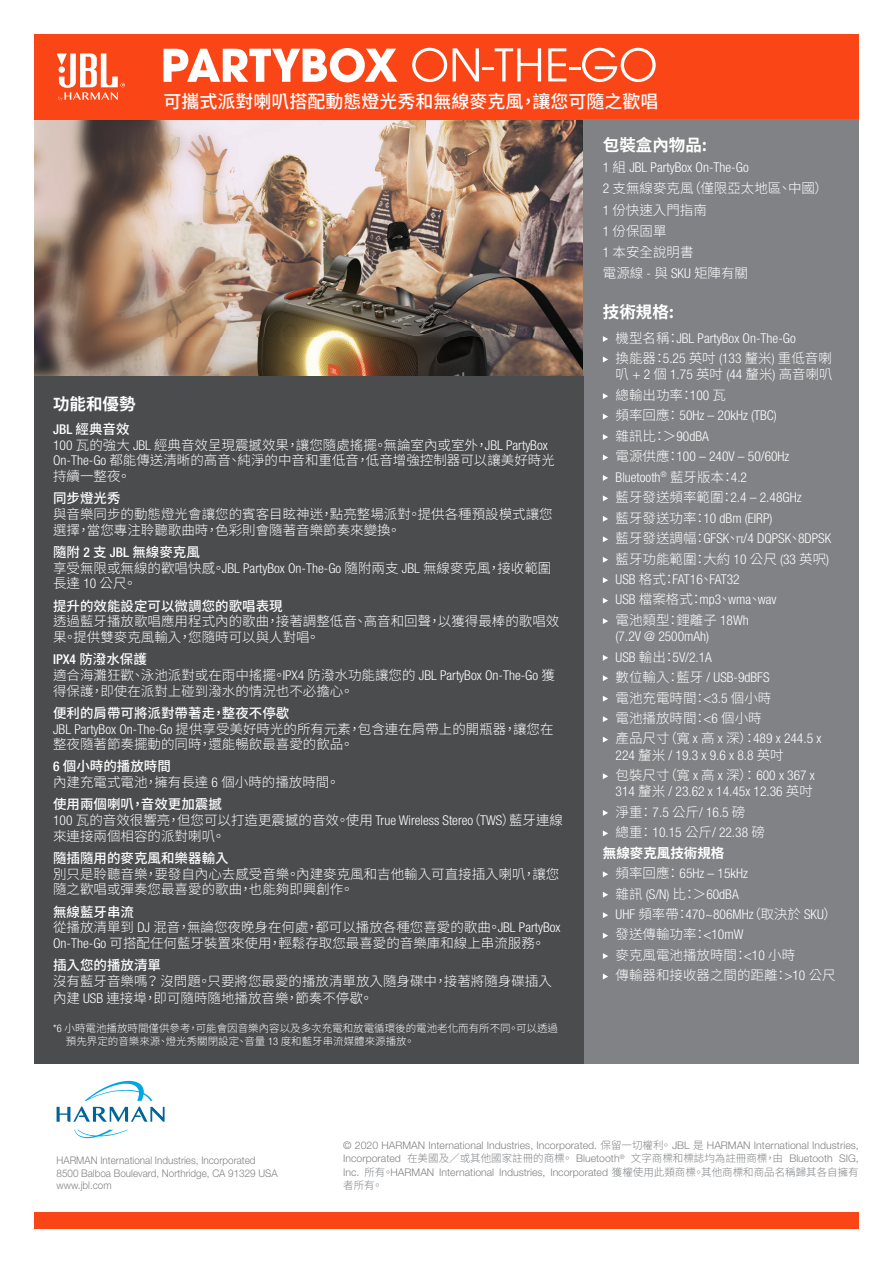
<style>
.page{position:relative;width:893px;height:1263px;background:#fff}
.page>*{position:absolute;margin:0;border:0;box-sizing:border-box;transform-origin:0 0}
.t1{font:500 18px "Noto Sans CJ Ktc";color:#fff}
.t2{font:700 16.5px "Noto Sans CJ Ksc";color:#fff}
.t3{font:300 13.5px/15.8px "Noto Sans CJ Ktc";color:#fff}
.t4{font:300 condensed 13.5px/16.2px "Helvetica Neue LT Pro";color:#fff}
.t5{font:500 13.5px "Noto Sans CJ Ktc";color:#fff}
.t6{font:700 13.5px "Noto Sans CJ Ktc";color:#fff}
.t7{font:300 10.5px/13.5px "Helvetica Neue LT Pro";color:#808285;text-align:justify}
.t8{font:300 10.5px "Helvetica Neue LT Pro";color:#808285;scale:.94 1}
.t9{font:300 10.5px/12.6px "Noto Sans CJ Ktc";color:#fff}
.s1{font-family:"Helvetica Neue LT Pro";font-stretch:condensed}
.s2{font-family:"Noto Sans CJ Ktc";font-stretch:normal}
.s3{font-family:"Noto Sans CJ Ktc"}
</style>
<div class="page">
<img style="left:34px;top:119px;width:550px;height:257px">
<div style="left:34px;top:34px;width:825px;height:85px;background:#fa4616"></div>
<div style="left:34px;top:1213px;width:825px;height:16px;background:#fa4616"></div>
<svg style="left:57px;top:53px;width:68px;height:48px"></svg>
<svg style="left:74px;top:1130px;width:54px;height:8px"></svg>
<svg style="left:57px;top:1080px;width:108px;height:42px"></svg>
<div style="left:584px;top:119px;width:275px;height:945px;background:#808285"></div>
<svg style="left:603px;top:336px;width:5px;height:6px"></svg>
<svg style="left:603px;top:356px;width:5px;height:6px"></svg>
<svg style="left:603px;top:393px;width:5px;height:6px"></svg>
<svg style="left:603px;top:414px;width:5px;height:5px"></svg>
<svg style="left:603px;top:434px;width:5px;height:6px"></svg>
<svg style="left:603px;top:454px;width:5px;height:6px"></svg>
<svg style="left:603px;top:475px;width:5px;height:6px"></svg>
<svg style="left:603px;top:495px;width:5px;height:6px"></svg>
<svg style="left:603px;top:516px;width:5px;height:6px"></svg>
<svg style="left:603px;top:536px;width:5px;height:6px"></svg>
<svg style="left:603px;top:557px;width:5px;height:6px"></svg>
<svg style="left:603px;top:577px;width:5px;height:6px"></svg>
<svg style="left:603px;top:598px;width:5px;height:6px"></svg>
<svg style="left:603px;top:618px;width:5px;height:6px"></svg>
<svg style="left:603px;top:655px;width:5px;height:6px"></svg>
<svg style="left:603px;top:675px;width:5px;height:6px"></svg>
<svg style="left:603px;top:696px;width:5px;height:6px"></svg>
<svg style="left:603px;top:716px;width:5px;height:6px"></svg>
<svg style="left:603px;top:737px;width:5px;height:5px"></svg>
<svg style="left:603px;top:773px;width:5px;height:6px"></svg>
<svg style="left:603px;top:810px;width:5px;height:6px"></svg>
<svg style="left:603px;top:830px;width:5px;height:6px"></svg>
<svg style="left:603px;top:871px;width:5px;height:6px"></svg>
<svg style="left:603px;top:892px;width:5px;height:6px"></svg>
<svg style="left:603px;top:912px;width:5px;height:6px"></svg>
<svg style="left:603px;top:933px;width:5px;height:5px"></svg>
<svg style="left:603px;top:953px;width:5px;height:6px"></svg>
<svg style="left:603px;top:973px;width:5px;height:6px"></svg>
<div style="left:34px;top:376px;width:550px;height:688px;background:#4b4c4d"></div>
<svg style="left:163px;top:48px;width:234px;height:34px"></svg>
<svg style="left:412px;top:48px;width:35px;height:34px"></svg>
<svg style="left:453px;top:48px;width:88px;height:33px"></svg>
<svg style="left:548px;top:48px;width:108px;height:34px"></svg>
<p class="t1" style="left:163px;top:91px;width:496px">可攜式派對喇叭搭配動態燈光秀和無線麥克風，讓您可隨之歡唱</p>
<p class="t2" style="left:53px;top:394px;width:84px">功能和優勢</p>
<p class="t5" style="left:53px;top:421px;width:78px"><span class="s1">JBL</span> 經典音效</p>
<p class="t3" style="left:53px;top:437px;width:503px"><span class="s1">100</span> 瓦的強大 <span class="s1">JBL</span> 經典音效呈現震撼效果，讓您隨處搖擺。無論室內或室外，<span class="s1">JBL PartyBox<br>On-The-Go</span> 都能傳送清晰的高音、純淨的中音和重低音，低音增強控制器可以讓美好時光持續一整夜。</p>
<p class="t5" style="left:53px;top:491px;width:69px">同步燈光秀</p>
<p class="t3" style="left:53px;top:506px;width:501px">與音樂同步的動態燈光會讓您的賓客目眩神迷，點亮整場派對。提供各種預設模式讓您選擇，當您專注聆聽歌曲時，色彩則會隨著音樂節奏來變換。</p>
<p class="t5" style="left:53px;top:544px;width:148px">隨附 <span class="s1">2</span> 支 <span class="s1">JBL</span> 無線麥克風</p>
<p class="t3" style="left:53px;top:560px;width:500px">享受無限或無線的歡唱快感。<span class="s1">JBL PartyBox On-The-Go</span> 隨附兩支 <span class="s1">JBL</span> 無線麥克風，接收範圍長達 <span class="s1">10</span> 公尺。</p>
<p class="t5" style="left:53px;top:598px;width:231px">提升的效能設定可以微調您的歌唱表現</p>
<p class="t3" style="left:53px;top:614px;width:508px">透過藍牙播放歌唱應用程式內的歌曲，接著調整低音、高音和回聲，以獲得最棒的歌唱效果。提供雙麥克風輸入，您隨時可以與人對唱。</p>
<p class="t5" style="left:53px;top:651px;width:95px"><span class="s1">IPX4</span> 防潑水保護</p>
<p class="t3" style="left:53px;top:667px;width:503px">適合海灘狂歡、泳池派對或在雨中搖擺。<span class="s1">IPX4</span> 防潑水功能讓您的 <span class="s1">JBL PartyBox On-The-Go</span> 獲得保護，即使在派對上碰到潑水的情況也不必擔心。</p>
<p class="t5" style="left:53px;top:705px;width:238px">便利的肩帶可將派對帶著走，整夜不停歇</p>
<p class="t3" style="left:53px;top:721px;width:502px"><span class="s1">JBL PartyBox On-The-Go</span> 提供享受美好時光的所有元素，包含連在肩帶上的開瓶器，讓您在整夜隨著節奏擺動的同時，還能暢飲最喜愛的飲品。</p>
<p class="t5" style="left:53px;top:759px;width:119px"><span class="s1">6</span> 個小時的播放時間</p>
<p class="t3" style="left:53px;top:775px;width:288px">內建充電式電池，擁有長達 <span class="s1">6</span> 個小時的播放時間。</p>
<p class="t5" style="left:53px;top:797px;width:170px">使用兩個喇叭，音效更加震撼</p>
<p class="t3" style="left:53px;top:812px;width:511px"><span class="s1">100</span> 瓦的音效很響亮，但您可以打造更震撼的音效。使用 <span class="s1">True Wireless Stereo</span>（<span class="s1">TWS</span>）藍牙連線來連接兩個相容的派對喇叭。</p>
<p class="t5" style="left:53px;top:850px;width:177px">隨插隨用的麥克風和樂器輸入</p>
<p class="t3" style="left:53px;top:866px;width:508px">別只是聆聽音樂，要發自內心去感受音樂。內建麥克風和吉他輸入可直接插入喇叭，讓您隨之歡唱或彈奏您最喜愛的歌曲，也能夠即興創作。</p>
<p class="t5" style="left:53px;top:904px;width:82px">無線藍牙串流</p>
<p class="t3" style="left:53px;top:920px;width:509px">從播放清單到 <span class="s1">DJ</span> 混音，無論您夜晚身在何處，都可以播放各種您喜愛的歌曲。<span class="s1">JBL PartyBox<br>On-The-Go</span> 可搭配任何藍牙裝置來使用，輕鬆存取您最喜愛的音樂庫和線上串流服務。</p>
<p class="t5" style="left:53px;top:958px;width:109px">插入您的播放清單</p>
<p class="t3" style="left:53px;top:973px;width:500px;line-height:17.1px">沒有藍牙音樂嗎？ 沒問題。只要將您最愛的播放清單放入隨身碟中，接著將隨身碟插入內建 <span class="s1">USB</span> 連接埠，即可隨時隨地播放音樂，節奏不停歇。</p>
<p class="t9" style="left:66px;top:1022px;width:494px;text-indent:-13px"><span class="s1">*6</span> 小時電池播放時間僅供參考，可能會因音樂內容以及多次充電和放電循環後的電池老化而有所不同。可以透過預先界定的音樂來源、燈光秀關閉設定、音量 <span class="s1">13</span> 度和藍牙串流媒體來源播放。</p>
<p class="t2" style="left:603px;top:136px;width:106px">包裝盒內物品:</p>
<p class="t4" style="left:603px;top:159px;width:147px">1 <span class="s2">組</span> JBL PartyBox On-The-Go</p>
<p class="t3" style="left:603px;top:181px;width:227px"><span class="s1">2</span> 支無線麥克風（僅限亞太地區、中國）</p>
<p class="t3" style="left:603px;top:202px;width:105px"><span class="s1">1</span> 份快速入門指南</p>
<p class="t3" style="left:603px;top:223px;width:65px"><span class="s1">1</span> 份保固單</p>
<p class="t3" style="left:603px;top:244px;width:92px"><span class="s1">1</span> 本安全說明書</p>
<p class="t3" style="left:603px;top:265px;width:147px">電源線 <span class="s1">-</span> 與 <span class="s1">SKU</span> 矩陣有關</p>
<p class="t2" style="left:603px;top:303px;width:73px">技術規格:</p>
<p class="t4" style="left:616px;top:330px;width:182px"><span class="s2">機型名稱：</span>JBL PartyBox On-The-Go</p>
<p class="t3" style="left:616px;top:350px;width:219px;line-height:16.2px">換能器：<span class="s1">5.25</span> 英吋 <span class="s1">(133</span> 釐米<span class="s1">)</span> 重低音喇叭 <span class="s1">+ 2</span> 個 <span class="s1">1.75</span> 英吋 <span class="s1">(44</span> 釐米<span class="s1">)</span> 高音喇叭</p>
<p class="t3" style="left:616px;top:387px;width:112px">總輸出功率：<span class="s1">100</span> 瓦</p>
<p class="t4" style="left:616px;top:407px;width:163px"><span class="s2">頻率回應：</span> 50Hz – 20kHz (TBC)</p>
<p class="t3" style="left:616px;top:428px;width:95px">雜訊比：＞<span class="s1">90dBA</span></p>
<p class="t4" style="left:616px;top:448px;width:175px"><span class="s2">電源供應：</span>100 – 240V – 50/60Hz</p>
<p class="t4" style="left:616px;top:469px;width:133px">Bluetooth<sup>®</sup> <span class="s2">藍牙版本：</span>4.2</p>
<p class="t4" style="left:616px;top:489px;width:187px"><span class="s2">藍牙發送頻率範圍：</span>2.4 – 2.48GHz</p>
<p class="t4" style="left:616px;top:510px;width:158px"><span class="s2">藍牙發送功率：</span>10 dBm (EIRP)</p>
<p class="t4" style="left:616px;top:530px;width:217px"><span class="s2">藍牙發送調幅：</span>GFSK<span class="s2">、</span>π/4 DQPSK<span class="s2">、</span>8DPSK</p>
<p class="t3" style="left:616px;top:551px;width:215px">藍牙功能範圍：大約 <span class="s1">10</span> 公尺 <span class="s1">(33</span> 英呎<span class="s1">)</span></p>
<p class="t4" style="left:616px;top:571px;width:126px">USB <span class="s2">格式：</span>FAT16<span class="s2">、</span>FAT32</p>
<p class="t4" style="left:616px;top:591px;width:163px">USB <span class="s2">檔案格式：</span>mp3<span class="s2">、</span>wma<span class="s2">、</span>wav</p>
<p class="t4" style="left:616px;top:612px;width:135px"><span class="s2">電池類型：鋰離子</span> 18Wh (7.2V @ 2500mAh)</p>
<p class="t4" style="left:616px;top:649px;width:98px">USB <span class="s2">輸出：</span>5V/2.1A</p>
<p class="t4" style="left:616px;top:669px;width:155px"><span class="s2">數位輸入：藍牙</span> / USB-9dBFS</p>
<p class="t3" style="left:616px;top:690px;width:157px">電池充電時間：<span class="s1">&lt;3.5</span> 個小時</p>
<p class="t3" style="left:616px;top:710px;width:148px">電池播放時間：<span class="s1">&lt;6</span> 個小時</p>
<p class="t4" style="left:616px;top:730px;width:207px"><span class="s2">產品尺寸（寬</span> x <span class="s2">高</span> x <span class="s2">深）：</span>489 x 244.5 x<br>224 <span class="s2">釐米</span> / 19.3 x 9.6 x 8.8 <span class="s2">英吋</span></p>
<p class="t4" style="left:616px;top:767px;width:201px"><span class="s2">包裝尺寸（寬</span> x <span class="s2">高</span> x <span class="s2">深）：</span> 600 x 367 x<br>314 <span class="s2">釐米</span> / 23.62 x 14.45x 12.36 <span class="s2">英吋</span></p>
<p class="t4" style="left:616px;top:804px;width:131px"><span class="s2">淨重：</span> 7.5 <span class="s2">公斤</span>/ 16.5 <span class="s2">磅</span></p>
<p class="t4" style="left:616px;top:824px;width:151px"><span class="s2">總重：</span> 10.15 <span class="s2">公斤</span>/ 22.38 <span class="s2">磅</span></p>
<p class="t6" style="left:603px;top:845px;width:123px">無線麥克風技術規格</p>
<p class="t4" style="left:616px;top:865px;width:134px"><span class="s2">頻率回應：</span> 65Hz – 15kHz</p>
<p class="t4" style="left:616px;top:885px;width:125px"><span class="s2">雜訊</span> (S/N) <span class="s2">比：＞</span>60dBA</p>
<p class="t4" style="left:616px;top:906px;width:223px">UHF <span class="s2">頻率帶：</span>470~806MHz<span class="s2">（取決於</span> SKU<span class="s2">）</span></p>
<p class="t3" style="left:616px;top:927px;width:129px">發送傳輸功率：<span class="s1">&lt;10mW</span></p>
<p class="t3" style="left:616px;top:947px;width:181px">麥克風電池播放時間：<span class="s1">&lt;10</span> 小時</p>
<p class="t3" style="left:616px;top:968px;width:222px">傳輸器和接收器之間的距離：<span class="s1">&gt;10</span> 公尺</p>
<p class="t8" style="left:57px;top:1154px;width:213px">HARMAN International Industries, Incorporated</p>
<p class="t8" style="left:57px;top:1166px;width:237px">8500 Balboa Boulevard, Northridge, CA 91329 USA</p>
<p class="t8" style="left:57px;top:1179px;width:60px">www.jbl.com</p>
<p class="t7" style="left:343px;top:1138px;width:517px">© 2020 HARMAN International Industries, Incorporated. <span class="s3">保留一切權利。</span> JBL <span class="s3">是</span> HARMAN International Industries, Incorporated <span class="s3">在美國及／或其他國家註冊的商標。</span> Bluetooth<sup>®</sup> <span class="s3">文字商標和標誌均為註冊商標，由</span> Bluetooth SIG, Inc. <span class="s3">所有。</span>HARMAN International Industries, Incorporated <span class="s3">獲權使用此類商標。其他商標和商品名稱歸其各自擁有者所有。</span></p>
</div>
